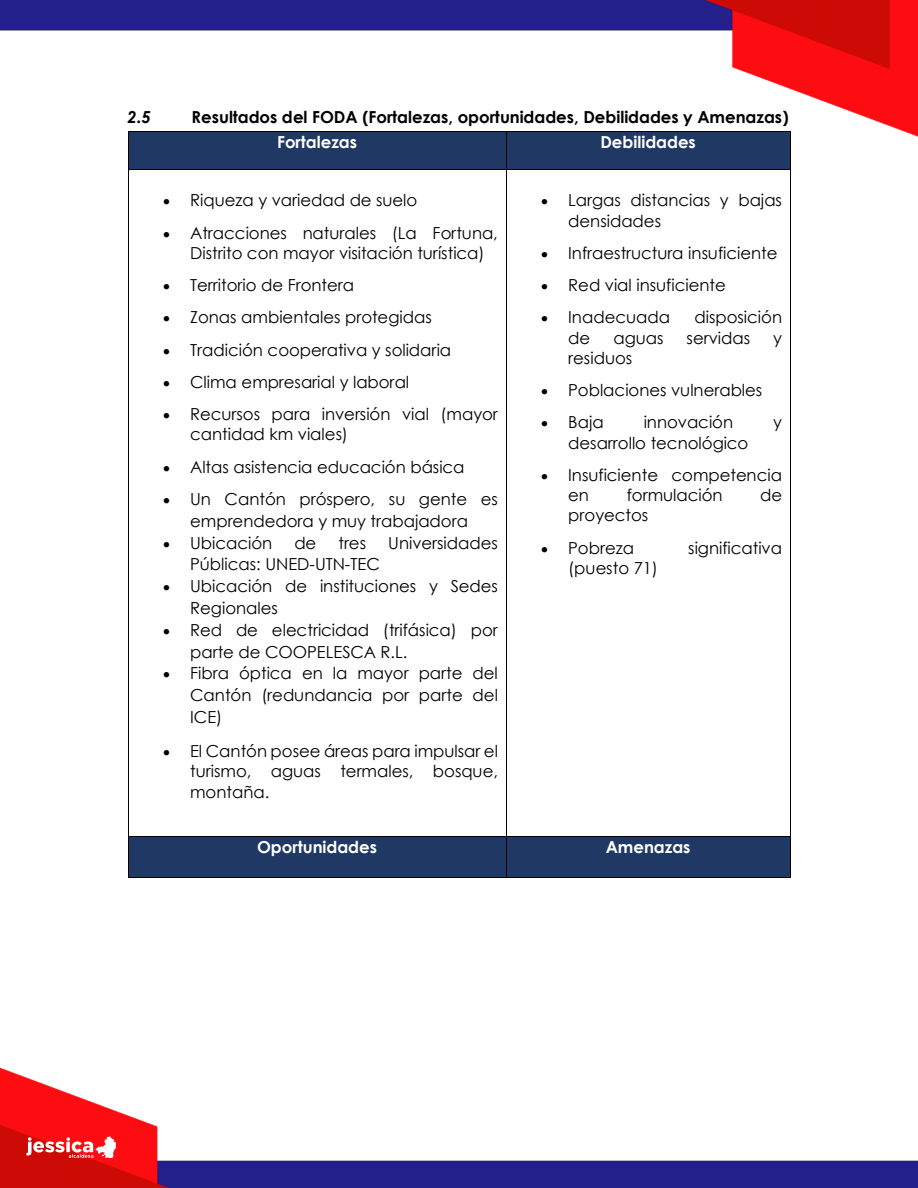
<style>
.page{position:relative;width:918px;height:1188px;background:#fff}
.page>*{position:absolute;margin:0;border:0;box-sizing:border-box;transform-origin:0 0}
.t1{font:16.5px/20.1px "Century Gothic";color:#000}
.t2{font:700 16.5px "Century Gothic";color:#000}
.t3{font:700 16.5px "Century Gothic";color:#fff}
.t4{font:italic 700 16.5px "Century Gothic";color:#000}
</style>
<div class="page">
<img style="left:0;top:0;width:918px;height:1188px">
<img style="left:11px;top:1087px;width:119px;height:101px">
<p class="t4" style="left:128px;top:104px;width:25px">2.5</p>
<p class="t2" style="left:192px;top:104px;width:599px">Resultados del FODA (Fortalezas, oportunidades, Debilidades y Amenazas)</p>
<p class="t3" style="left:277px;top:130px;width:81px">Fortalezas</p>
<p class="t3" style="left:600px;top:130px;width:97px">Debilidades</p>
<p class="t1" style="left:163px;top:190px;width:256px">• Riqueza y variedad de suelo</p>
<p class="t1" style="left:190px;top:222px;width:309px;text-indent:-27px">• Atracciones naturales (La Fortuna,<br>Distrito con mayor visitación turística)</p>
<p class="t1" style="left:163px;top:275px;width:193px">• Territorio de Frontera</p>
<p class="t1" style="left:163px;top:307px;width:270px">• Zonas ambientales protegidas</p>
<p class="t1" style="left:163px;top:339px;width:290px">• Tradición cooperativa y solidaria</p>
<p class="t1" style="left:163px;top:372px;width:248px">• Clima empresarial y laboral</p>
<p class="t1" style="left:190px;top:404px;width:309px;text-indent:-27px">• Recursos para inversión vial (mayor cantidad km viales)</p>
<p class="t1" style="left:163px;top:456px;width:303px">• Altas asistencia educación básica</p>
<p class="t1" style="left:163px;top:488px;width:336px;line-height:21.8px;text-align:center">• Un Cantón próspero, su gente es emprendedora y muy trabajadora</p>
<p class="t1" style="left:163px;top:532px;width:111px">• Ubicación</p>
<p class="t1" style="left:294px;top:532px;width:23px">de</p>
<p class="t1" style="left:339px;top:532px;width:29px">tres</p>
<p class="t1" style="left:388px;top:532px;width:111px">Universidades</p>
<p class="t1" style="left:190px;top:554px;width:191px">Públicas: UNED-UTN-TEC</p>
<p class="t1" style="left:190px;top:575px;width:309px;line-height:21.8px;text-indent:-27px">• Ubicación de instituciones y Sedes<br>Regionales</p>
<p class="t1" style="left:190px;top:619px;width:309px;line-height:21.8px;text-indent:-27px">• Red de electricidad (trifásica) por parte de COOPELESCA R.L.</p>
<p class="t1" style="left:190px;top:662px;width:309px;line-height:21.9px;text-align:justify;text-indent:-27px">• Fibra óptica en la mayor parte del Cantón (redundancia por parte del ICE)</p>
<p class="t1" style="left:190px;top:741px;width:309px;text-align:justify;text-indent:-27px">• El Cantón posee áreas para impulsar el turismo, aguas termales, bosque, montaña.</p>
<p class="t1" style="left:568px;top:190px;width:215px;text-indent:-27px">• Largas distancias y bajas densidades</p>
<p class="t1" style="left:541px;top:243px;width:238px">• Infraestructura insuficiente</p>
<p class="t1" style="left:541px;top:275px;width:186px">• Red vial insuficiente</p>
<p class="t1" style="left:541px;top:307px;width:130px">• Inadecuada</p>
<p class="t1" style="left:694px;top:307px;width:89px">disposición</p>
<p class="t1" style="left:568px;top:327px;width:24px">de</p>
<p class="t1" style="left:614px;top:327px;width:51px">aguas</p>
<p class="t1" style="left:687px;top:327px;width:65px">servidas</p>
<p class="t1" style="left:773px;top:327px;width:10px">y</p>
<p class="t1" style="left:568px;top:348px;width:65px">residuos</p>
<p class="t1" style="left:541px;top:380px;width:223px">• Poblaciones vulnerables</p>
<p class="t1" style="left:541px;top:412px;width:64px">• Baja</p>
<p class="t1" style="left:644px;top:412px;width:91px">innovación</p>
<p class="t1" style="left:773px;top:412px;width:10px">y</p>
<p class="t1" style="left:568px;top:432px;width:182px">desarrollo tecnológico</p>
<p class="t1" style="left:568px;top:465px;width:215px;text-indent:-27px">• Insuficiente competencia en</p>
<p class="t1" style="left:627px;top:485px;width:97px">formulación</p>
<p class="t1" style="left:760px;top:485px;width:23px">de</p>
<p class="t1" style="left:568px;top:505px;width:82px">proyectos</p>
<p class="t1" style="left:541px;top:537px;width:94px">• Pobreza</p>
<p class="t1" style="left:688px;top:537px;width:95px">significativa</p>
<p class="t1" style="left:568px;top:558px;width:91px">(puesto 71)</p>
<p class="t3" style="left:257px;top:835px;width:121px">Oportunidades</p>
<p class="t3" style="left:606px;top:835px;width:86px">Amenazas</p>
</div>
